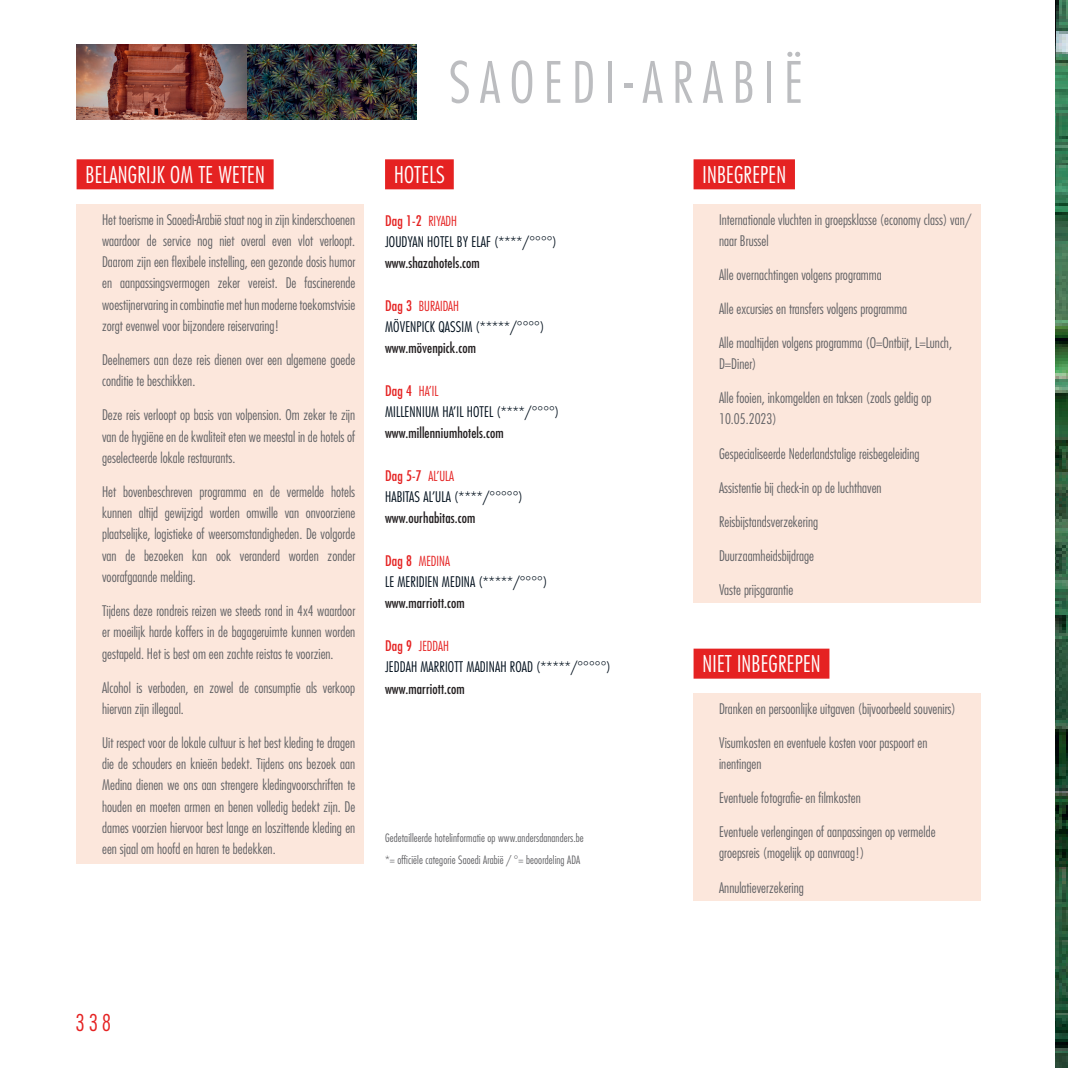
<style>
.page{position:relative;width:1068px;height:1068px;background:#fff}
.page>*{position:absolute;margin:0;border:0;box-sizing:border-box;transform-origin:0 0}
.t1{font:300 condensed 55.5px "Futura Std";letter-spacing:.17em;color:#bcbdc0}
.t2{font:300 condensed 22.5px "Futura Std";letter-spacing:.01em;color:#fff}
.t3{font:300 condensed 22.5px "Futura Std";color:#e52222}
.t4{font:300 condensed 14.25px/21.3px "Futura Std";color:#636366}
.t5{font:300 condensed 14.25px/21.3px "Futura Std";letter-spacing:.01em;color:#010f1c}
.t6{font:condensed 13.95px "Futura Std";letter-spacing:.01em;color:#231f20}
.t7{font:300 condensed 13.5px "Futura Std";color:#e52222}
.t8{font:300 condensed 11.25px/21.3px "Futura Std";letter-spacing:.01em;color:#636366}
.s1{font-weight:400;color:#e52222}
.s2{font-size:13.5px;color:#e52222}
.s3{font-weight:400;font-size:14.25px}
</style>
<div class="page">
<img style="left:1055px;top:0;width:12px;height:1067px">
<img style="left:247px;top:45px;width:170px;height:74px">
<img style="left:77px;top:45px;width:170px;height:74px">
<div style="left:77px;top:159px;width:196px;height:30px;background:#e52222"></div>
<div style="left:77px;top:204px;width:287px;height:659px;background:#fce7dc"></div>
<div style="left:385px;top:159px;width:68px;height:30px;background:#e52222"></div>
<div style="left:693px;top:204px;width:287px;height:399px;background:#fce7dc"></div>
<div style="left:693px;top:693px;width:287px;height:207px;background:#fce7dc"></div>
<div style="left:693px;top:648px;width:136px;height:30px;background:#e52222"></div>
<div style="left:693px;top:159px;width:101px;height:30px;background:#e52222"></div>
<h2 class="t2" style="left:86px;top:161px;width:181px">BELANGRIJK OM TE WETEN</h2>
<p class="t4" style="left:102px;top:208px;width:255px;text-align:justify">Het toerisme in Saoedi-Arabië staat nog in zijn kinderschoenen waardoor de service nog niet overal even vlot verloopt.<br>Daarom zijn een flexibele instelling, een gezonde dosis humor en aanpassingsvermogen zeker vereist. De fascinerende woestijnervaring in combinatie met hun moderne toekomstvisie zorgt evenwel voor bijzondere reiservaring!</p>
<p class="t4" style="left:102px;top:349px;width:254px">Deelnemers aan deze reis dienen over een algemene goede conditie te beschikken.</p>
<p class="t4" style="left:102px;top:404px;width:254px;text-align:justify">Deze reis verloopt op basis van volpension. Om zeker te zijn van de hygiëne en de kwaliteit eten we meestal in de hotels of geselecteerde lokale restaurants.</p>
<p class="t4" style="left:102px;top:481px;width:255px;text-align:justify">Het bovenbeschreven programma en de vermelde hotels kunnen altijd gewijzigd worden omwille van onvoorziene plaatselijke, logistieke of weersomstandigheden. De volgorde van de bezoeken kan ook veranderd worden zonder voorafgaande melding.</p>
<p class="t4" style="left:102px;top:600px;width:255px;text-align:justify">Tijdens deze rondreis reizen we steeds rond in 4x4 waardoor er moeilijk harde koffers in de bagageruimte kunnen worden gestapeld. Het is best om een zachte reistas te voorzien.</p>
<p class="t4" style="left:102px;top:676px;width:254px">Alcohol is verboden, en zowel de consumptie als verkoop hiervan zijn illegaal.</p>
<p class="t4" style="left:102px;top:731px;width:255px;text-align:justify">Uit respect voor de lokale cultuur is het best kleding te dragen die de schouders en knieën bedekt. Tijdens ons bezoek aan Medina dienen we ons aan strengere kledingvoorschriften te houden en moeten armen en benen volledig bedekt zijn. De dames voorzien hiervoor best lange en loszittende kleding en een sjaal om hoofd en haren te bedekken.</p>
<h1 class="t1" style="left:449px;top:49px;width:355px">saoedi-arabië</h1>
<h2 class="t2" style="left:394px;top:161px;width:51px">HOTELS</h2>
<p class="t5" style="left:385px;top:209px;width:173px"><span class="s1">Dag 1-2</span> <span class="s2">RIYADH<br></span>JOUDYAN HOTEL BY ELAF (****/°°°°)</p>
<p class="t6" style="left:385px;top:254px;width:96px">www.shazahotels.com</p>
<p class="t7" style="left:385px;top:297px;width:51px"><span class="s3">Dag 3</span> BURAIDA</p>
<p class="t7" style="left:453px;top:297px;width:7px">H</p>
<p class="t5" style="left:385px;top:316px;width:161px">MÖVENPICK QASSIM (*****/°°°°)</p>
<p class="t6" style="left:385px;top:339px;width:92px">www.mövenpick.com</p>
<p class="t7" style="left:385px;top:382px;width:55px"><span class="s3">Dag 4</span> HA’IL</p>
<p class="t5" style="left:385px;top:401px;width:176px">MILLENNIUM HA’IL HOTEL (****/°°°°)</p>
<p class="t6" style="left:385px;top:424px;width:120px">www.millenniumhotels.com</p>
<p class="t5" style="left:385px;top:465px;width:139px"><span class="s1">Dag 5-7</span> <span class="s2">AL’ULA<br></span>HABITAS AL’ULA (****/°°°°°)</p>
<p class="t6" style="left:385px;top:509px;width:92px">www.ourhabitas.com</p>
<p class="t7" style="left:385px;top:553px;width:66px"><span class="s3">Dag 8</span> MEDI NA</p>
<p class="t5" style="left:385px;top:571px;width:26px">LE MERIDIE</p>
<p class="t5" style="left:432px;top:571px;width:116px">N MEDI NA (*****/°°°°)</p>
<p class="t6" style="left:385px;top:595px;width:81px">www.marriott.com</p>
<p class="t7" style="left:385px;top:638px;width:65px"><span class="s3">Dag 9</span> JEDDAH</p>
<p class="t5" style="left:385px;top:656px;width:50px">JEDDAH MARRIO</p>
<p class="t5" style="left:454px;top:656px;width:62px">TT MADI NAH ROAD</p>
<p class="t5" style="left:536px;top:656px;width:76px">(*****/°°°°°)</p>
<p class="t6" style="left:385px;top:680px;width:81px">www.marriott.com</p>
<p class="t8" style="left:385px;top:827px;width:200px">Gedetailleerde hotelinformatie op www.andersdananders.be *= officiële categorie Saoedi Arabië / °= beoordeling ADA</p>
<h2 class="t2" style="left:702px;top:161px;width:85px">INBEGREPEN</h2>
<p class="t4" style="left:719px;top:208px;width:254px">Internationale vluchten in groepsklasse (economy class) van/ naar Brussel</p>
<p class="t4" style="left:719px;top:264px;width:164px">Alle overnachtingen volgens programma</p>
<p class="t4" style="left:719px;top:298px;width:189px">Alle excursies en transfers volgens programma</p>
<p class="t4" style="left:719px;top:332px;width:234px">Alle maaltijden volgens programma (O=Ontbijt, L=Lunch,<br>D=Diner)</p>
<p class="t4" style="left:719px;top:387px;width:214px">Alle fooien, inkomgelden en taksen (zoals geldig op<br>10.05.2023)</p>
<p class="t4" style="left:719px;top:442px;width:202px">Gespecialiseerde Nederlandstalige reisbegeleiding</p>
<p class="t4" style="left:719px;top:476px;width:164px">Assistentie bij check-in op de luchthaven</p>
<p class="t4" style="left:719px;top:510px;width:100px">Reisbijstandsverzekering</p>
<p class="t4" style="left:719px;top:544px;width:96px">Duurzaamheidsbijdrage</p>
<p class="t4" style="left:719px;top:578px;width:76px">Vaste prijsgarantie</p>
<h2 class="t2" style="left:702px;top:650px;width:120px">NIET INBEGREPEN</h2>
<p class="t4" style="left:719px;top:697px;width:238px">Dranken en persoonlijke uitgaven (bijvoorbeeld souvenirs)</p>
<p class="t4" style="left:719px;top:731px;width:210px">Visumkosten en eventuele kosten voor paspoort en inentingen</p>
<p class="t4" style="left:719px;top:787px;width:143px">Eventuele fotografie- en filmkosten</p>
<p class="t4" style="left:719px;top:821px;width:218px">Eventuele verlengingen of aanpassingen op vermelde groepsreis (mogelijk op aanvraag!)</p>
<p class="t4" style="left:719px;top:876px;width:86px">Annulatieverzekering</p>
<h2 class="t3" style="left:75px;top:1009px;width:37px">338</h2>
</div>
